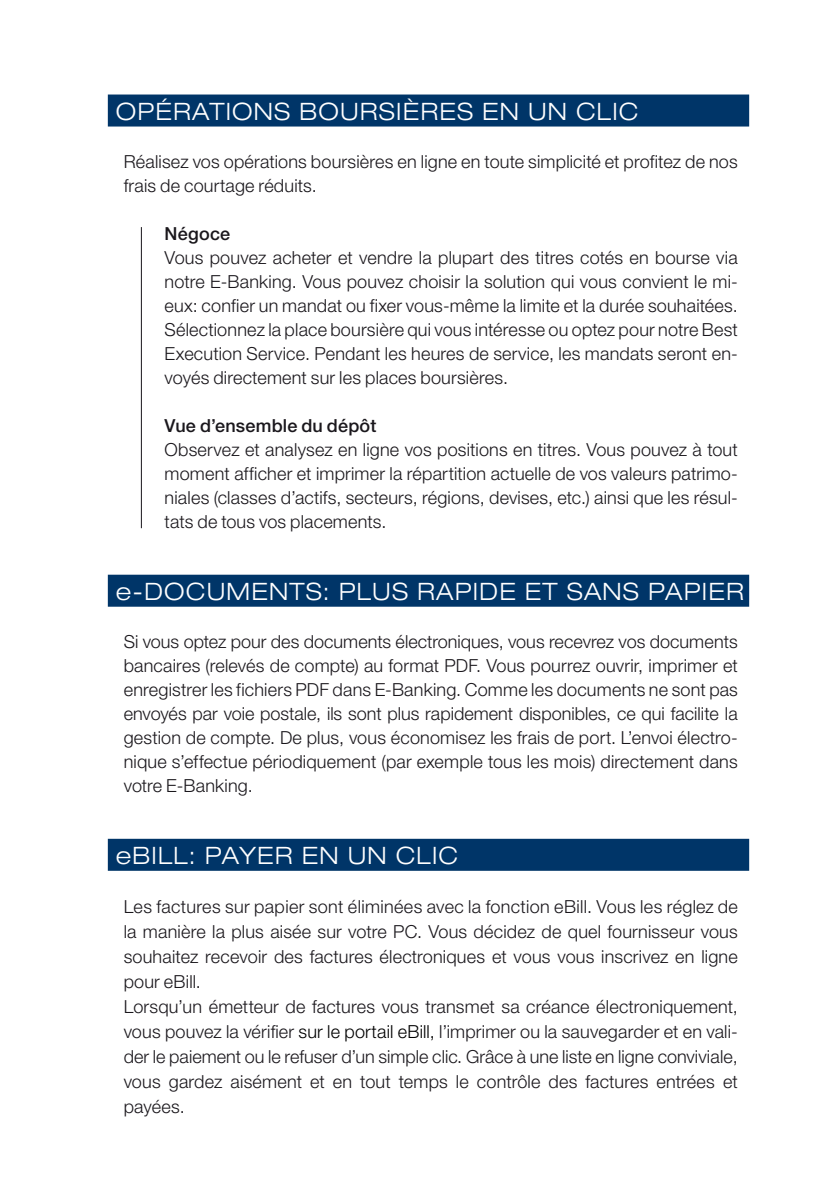
<style>
.page{position:relative;width:840px;height:1191px;background:#fff}
.page>*{position:absolute;margin:0;border:0;box-sizing:border-box;transform-origin:0 0}
.t1{font:300 expanded 24px "Helvetica Neue LT Std";letter-spacing:.05em;color:#fff}
.t2{font:300 18px/24px "Helvetica Neue LT Std";letter-spacing:.01em;color:#1a171c;text-align:justify}
.t3{font:300 18px/25px "Helvetica Neue LT Pro";letter-spacing:.01em;color:#1a171c}
.t4{font:500 18px "Helvetica Neue LT Std";letter-spacing:.01em;color:#1a171c}
.s1{color:#010000}
</style>
<div class="page">
<div style="left:108px;top:94px;width:640px;height:32px;background:#003568"></div>
<div style="left:108px;top:838px;width:640px;height:32px;background:#003568"></div>
<div style="left:108px;top:574px;width:640px;height:32px;background:#003568"></div>
<hr style="left:141px;top:227px;width:1px;height:301px;background:#1a171c">
<h1 class="t1" style="left:116px;top:97px;width:524px">OPÉRATIONS BOURSIÈRES EN UN CLIC</h1>
<p class="t2" style="left:124px;top:149px;width:615px">Réalisez vos opérations boursières en ligne en toute simplicité et profitez de nos frais de courtage réduits.</p>
<p class="t4" style="left:164px;top:223px;width:67px">Négoce</p>
<p class="t2" style="left:164px;top:245px;width:574px">Vous pouvez acheter et vendre la plupart des titres cotés en bourse via notre E-Banking. Vous pouvez choisir la solution qui vous convient le mi&shy;eux: confier un mandat ou fixer vous-même la limite et la durée souhaitées.<br>Sélectionnez la place boursière qui vous intéresse ou optez pour notre Best Execution Service. Pendant les heures de service, les mandats seront en&shy;voyés directement sur les places boursières.</p>
<p class="t4" style="left:164px;top:415px;width:213px">Vue d’ensemble du dépôt</p>
<p class="t2" style="left:164px;top:437px;width:574px">Observez et analysez en ligne vos positions en titres. Vous pouvez à tout moment afficher et imprimer la répartition actuelle de vos valeurs patrimo&shy;niales (classes d’actifs, secteurs, régions, devises, etc.) ainsi que les résul&shy;tats de tous vos placements.</p>
<h1 class="t1" style="left:116px;top:577px;width:629px">e-DOCUMENTS: PLUS RAPIDE ET SANS PAPIER</h1>
<p class="t2" style="left:124px;top:629px;width:615px">Si vous optez pour des documents électroniques, vous recevrez vos documents bancaires (relevés de compte) au format PDF. Vous pourrez ouvrir, imprimer et enregistrer les fichiers PDF dans E-Banking. Comme les documents ne sont pas envoyés par voie postale, ils sont plus rapidement disponibles, ce qui facilite la gestion de compte. De plus, vous économisez les frais de port. L’envoi électro&shy;nique s’effectue périodiquement (par exemple tous les mois) directement dans votre E-Banking.</p>
<h1 class="t1" style="left:116px;top:841px;width:344px">eBILL: PAYER EN UN CLIC</h1>
<p class="t3" style="left:124px;top:893px;width:615px">Les factures sur papier sont éliminées avec la fonction eBill. Vous les réglez de la manière la plus aisée sur votre PC. Vous décidez de quel fournisseur vous souhaitez recevoir des factures électroniques et vous vous inscrivez en ligne pour eBill.<br>Lorsqu’un émetteur de factures vous transmet sa créance électroniquement, vous pouvez la vérifier <span class="s1">sur le portail eBill,</span> l’imprimer ou la sauvegarder et en vali&shy;der le paiement ou le refuser d’un simple clic. Grâce à une liste en ligne conviviale, vous gardez aisément et en tout temps le contrôle des factures entrées et payées.</p>
</div>
